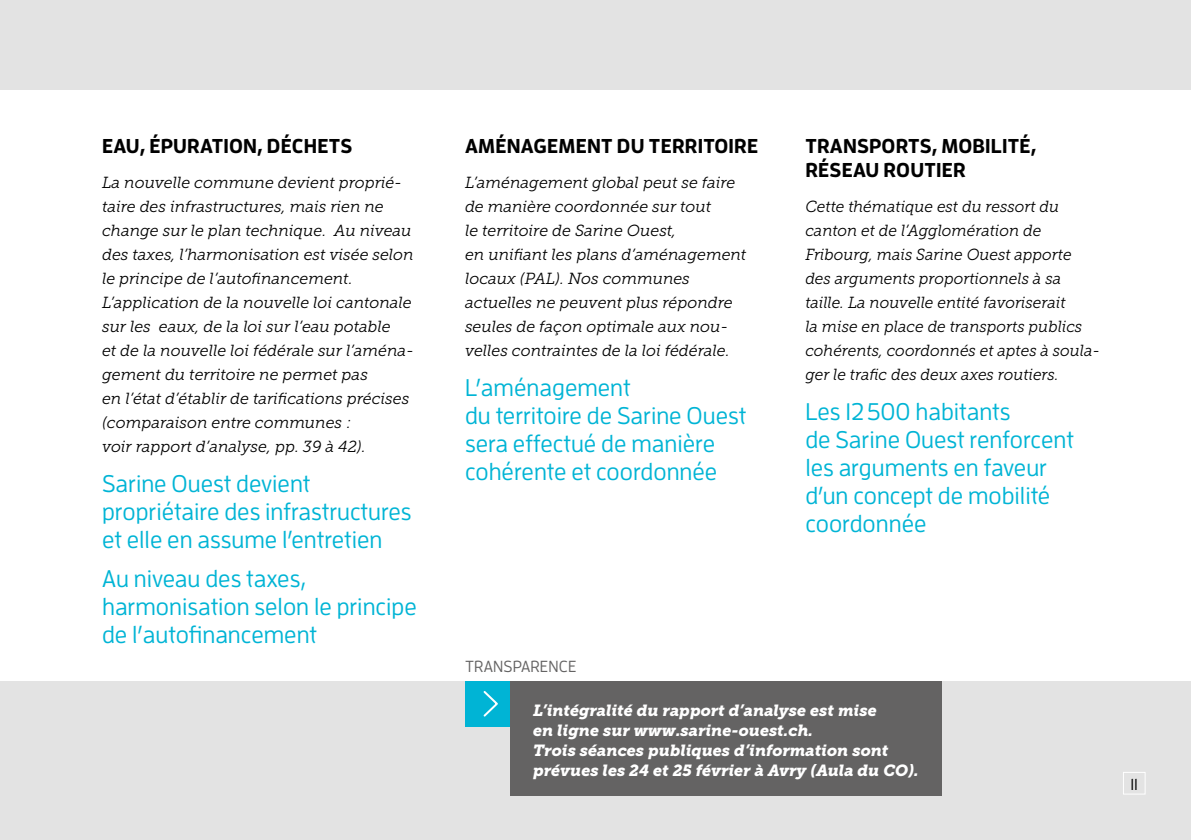
<style>
.page{position:relative;width:1191px;height:840px;background:#fff}
.page>*{position:absolute;margin:0;border:0;box-sizing:border-box;transform-origin:0 0}
.t1{font:500 24px/28px "Enzo OT";color:#00b4d5}
.t2{font:700 20px/24px "Enzo OT";letter-spacing:.01em;color:#000}
.t3{font:italic 16px/24px "Museo Slab 300";color:#000}
.t4{font:italic 16px/20px "Museo Slab 900";color:#fff}
.t5{font:500 16px "Enzo OT";letter-spacing:.01em;color:#646363}
.t6{font:500 16px "Enzo OT";color:#000}
</style>
<div class="page">
<div style="left:0;top:0;width:1191px;height:839px;background:#e3e3e3"></div>
<div style="left:0;top:91px;width:1191px;height:589px;background:#fff"></div>
<div style="left:465px;top:680px;width:45px;height:46px;background:#00b4d5"></div>
<svg style="left:483px;top:691px;width:15px;height:26px"></svg>
<div style="left:510px;top:680px;width:431px;height:115px;background:#646363"></div>
<div style="left:1123px;top:771px;width:22px;height:23px;border:1px solid #fff"></div>
<p class="t2" style="left:102px;top:133px;width:251px">EAU, ÉPURATION, DÉCHETS</p>
<p class="t3" style="left:102px;top:171px;width:313px">La nouvelle commune devient proprié&shy;taire des infrastructures, mais rien ne change sur le plan technique. Au niveau des taxes, l’harmonisation est visée selon le principe de l’autofinancement.<br>L’application de la nouvelle loi cantonale sur les eaux, de la loi sur l’eau potable<br>et de la nouvelle loi fédérale sur l’aména&shy;gement du territoire ne permet pas<br>en l’état d’établir de tarifications précises (comparaison entre communes :<br>voir rapport d’analyse, pp. 39 à 42).</p>
<h1 class="t1" style="left:102px;top:469px;width:311px">Sarine Ouest devient propriétaire des infrastructures et elle en assume l’entretien</h1>
<h1 class="t1" style="left:102px;top:564px;width:316px">Au niveau des taxes, harmonisation selon le principe de l’autofinancement</h1>
<p class="t2" style="left:465px;top:133px;width:294px">AMÉNAGEMENT DU TERRITOIRE</p>
<p class="t3" style="left:465px;top:171px;width:283px">L’aménagement global peut se faire de manière coordonnée sur tout<br>le territoire de Sarine Ouest,<br>en unifiant les plans d’aménagement locaux (PAL). Nos communes actuelles ne peuvent plus répondre seules de façon optimale aux nou&shy;velles contraintes de la loi fédérale.</p>
<h1 class="t1" style="left:465px;top:373px;width:283px">L’aménagement<br>du territoire de Sarine Ouest sera effectué de manière cohérente et coordonnée</h1>
<p class="t2" style="left:805px;top:133px;width:232px">TRANSPORTS, MOBILITÉ,<br>RÉSEAU ROUTIER</p>
<p class="t3" style="left:805px;top:195px;width:296px">Cette thématique est du ressort du canton et de l’Agglomération de Fribourg, mais Sarine Ouest apporte des arguments proportionnels à sa taille. La nouvelle entité favoriserait<br>la mise en place de transports publics cohérents, coordonnés et aptes à soula&shy;ger le trafic des deux axes routiers.</p>
<h1 class="t1" style="left:805px;top:397px;width:270px">Les 12500 habitants<br>de Sarine Ouest renforcent les arguments en faveur d’un concept de mobilité coordonnée</h1>
<p class="t5" style="left:465px;top:656px;width:113px">TRANSPARENCE</p>
<p class="t4" style="left:533px;top:700px;width:387px">L’intégralité du rapport d’analyse est mise<br>en ligne sur www.sarine-ouest.ch.<br>Trois séances publiques d’information sont prévues les 24 et 25 février à Avry (Aula du CO).</p>
<p class="t6" style="left:1130px;top:774px;width:9px">11</p>
</div>
